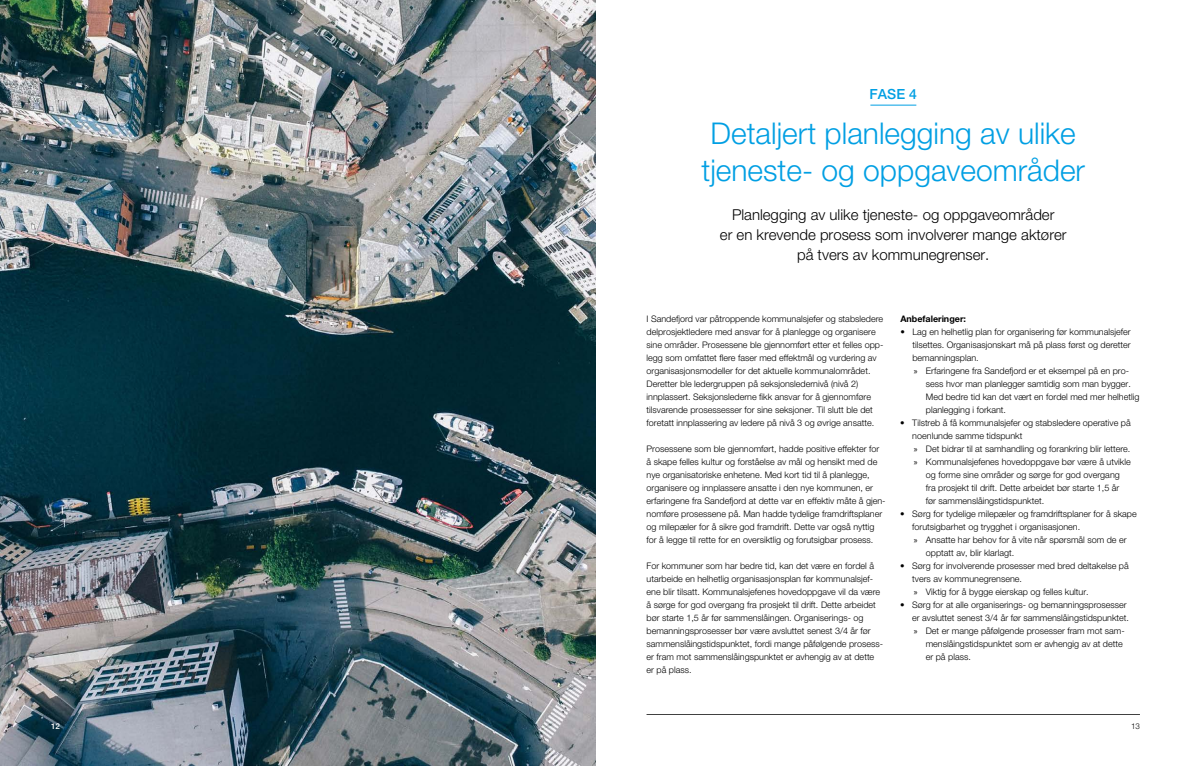
<style>
.page{position:relative;width:1191px;height:766px;background:#fff}
.page>*{position:absolute;margin:0;border:0;box-sizing:border-box;transform-origin:0 0}
.t1{font:300 30px/37px "Helvetica Neue";color:#009fe3;text-align:center}
.t2{font:300 15px/20px "Helvetica Neue";color:#000;text-align:center}
.t3{font:500 14px "Helvetica Neue";color:#009fe3}
.t4{font:300 9px/13px "Helvetica Neue";color:#000}
.t5{font:700 9px "Helvetica Neue";color:#000}
.t6{font:300 8px "Helvetica Neue";color:#000}
.t7{font:500 8px "Helvetica Neue";color:#fff}
.s1{font-family:"Myriad Pro";font-weight:400}
</style>
<div class="page">
<hr style="left:646px;top:714px;width:494px;height:1px;background:#000">
<img style="left:0;top:0;width:595px;height:765px">
<hr style="left:870px;top:105px;width:46px;height:1px;background:#009fe3">
<p class="t7" style="left:51px;top:721px;width:10px">12</p>
<h3 class="t3" style="left:869px;top:85px;width:49px">FASE 4</h3>
<h1 class="t1" style="left:701px;top:114px;width:385px">Detaljert planlegging av ulike tjeneste- og oppgaveområder</h1>
<h2 class="t2" style="left:720px;top:204px;width:348px">Planlegging av ulike tjeneste- og oppgaveområder<br>er en krevende prosess som involverer mange aktører på tvers av kommunegrenser.</h2>
<p class="t4" style="left:646px;top:312px;width:238px">I Sandefjord var påtroppende kommunalsjefer og stabsledere delprosjektledere med ansvar for å planlegge og organisere sine områder. Prosessene ble gjennomført etter et felles opp&shy;legg som omfattet flere faser med effektmål og vurdering av organisasjonsmodeller for det aktuelle kommunalområdet.<br>Deretter ble ledergruppen på seksjonsledernivå (nivå 2) innplassert. Seksjonslederne fikk ansvar for å gjennomføre tilsvarende prosessesser for sine seksjoner. Til slutt ble det foretatt innplassering av ledere på nivå 3 og øvrige ansatte.</p>
<p class="t4" style="left:646px;top:442px;width:240px">Prosessene som ble gjennomført, hadde positive effekter for å skape felles kultur og forståelse av mål og hensikt med de nye organisatoriske enhetene. Med kort tid til å planlegge, organisere og innplassere ansatte i den nye kommunen, er erfaringene fra Sandefjord at dette var en effektiv måte å gjen&shy;nomføre prosessene på. Man hadde tydelige framdriftsplaner og milepæler for å sikre god framdrift. Dette var også nyttig for å legge til rette for en oversiktlig og forutsigbar prosess.</p>
<p class="t4" style="left:646px;top:559px;width:238px">For kommuner som har bedre tid, kan det være en fordel å utarbeide en helhetlig organisasjonsplan før kommunalsjef&shy;ene blir tilsatt. Kommunalsjefenes hovedoppgave vil da være å sørge for god overgang fra prosjekt til drift. Dette arbeidet bør starte 1,5 år før sammenslåingen. Organiserings- og bemanningsprosesser bør være avsluttet senest 3/4 år før sammenslåingstidspunktet, fordi mange påfølgende prosess&shy;er fram mot sammenslåingspunktet er avhengig av at dette er på plass.</p>
<p class="t5" style="left:900px;top:313px;width:67px">Anbefaleringer:</p>
<p class="t4" style="left:900px;top:325px;width:232px">• Lag en helhetlig plan for organisering før kommunalsjefer</p>
<p class="t4" style="left:912px;top:338px;width:220px">tilsettes. Organisasjonskart må på plass først og deretter</p>
<p class="t4" style="left:912px;top:351px;width:68px">bemanningsplan.</p>
<p class="t4" style="left:914px;top:364px;width:217px"><span class="s1">»</span> Erfaringene fra Sandefjord er et eksempel på en pro-</p>
<p class="t4" style="left:926px;top:377px;width:207px">sess hvor man planlegger samtidig som man bygger.</p>
<p class="t4" style="left:926px;top:390px;width:215px">Med bedre tid kan det vært en fordel med mer helhetlig</p>
<p class="t4" style="left:926px;top:403px;width:82px">planlegging i forkant.</p>
<p class="t4" style="left:900px;top:416px;width:232px">• Tilstreb å få kommunalsjefer og stabsledere operative på</p>
<p class="t4" style="left:912px;top:429px;width:111px">noenlunde samme tidspunkt</p>
<p class="t4" style="left:914px;top:442px;width:218px"><span class="s1">»</span> Det bidrar til at samhandling og forankring blir lettere.</p>
<p class="t4" style="left:914px;top:455px;width:218px"><span class="s1">»</span> Kommunalsjefenes hovedoppgave bør være å utvikle</p>
<p class="t4" style="left:925px;top:468px;width:195px">og forme sine områder og sørge for god overgang</p>
<p class="t4" style="left:925px;top:481px;width:195px">fra prosjekt til drift. Dette arbeidet bør starte 1,5 år</p>
<p class="t4" style="left:925px;top:494px;width:120px">før sammenslåingstidspunktet.</p>
<p class="t4" style="left:900px;top:507px;width:238px">• Sørg for tydelige milepæler og framdriftsplaner for å skape</p>
<p class="t4" style="left:912px;top:520px;width:169px">forutsigbarhet og trygghet i organisasjonen.</p>
<p class="t4" style="left:913px;top:533px;width:214px"><span class="s1">»</span> Ansatte har behov for å vite når spørsmål som de er</p>
<p class="t4" style="left:925px;top:546px;width:90px">opptatt av, blir klarlagt.</p>
<p class="t4" style="left:912px;top:559px;width:218px;text-indent:-12px">• Sørg for involverende prosesser med bred deltakelse på tvers av kommunegrensene.<br><span class="s1">»</span> Viktig for å bygge eierskap og felles kultur.</p>
<p class="t4" style="left:900px;top:598px;width:228px">• Sørg for at alle organiserings- og bemanningsprosesser</p>
<p class="t4" style="left:912px;top:611px;width:218px">er avsluttet senest 3/4 år før sammenslåingstidspunktet.</p>
<p class="t4" style="left:913px;top:624px;width:212px"><span class="s1">»</span> Det er mange påfølgende prosesser fram mot sam-</p>
<p class="t4" style="left:925px;top:637px;width:198px">menslåingstidspunktet som er avhengig av at dette</p>
<p class="t4" style="left:925px;top:650px;width:47px">er på plass.</p>
<p class="t6" style="left:1131px;top:720px;width:10px">13</p>
</div>
